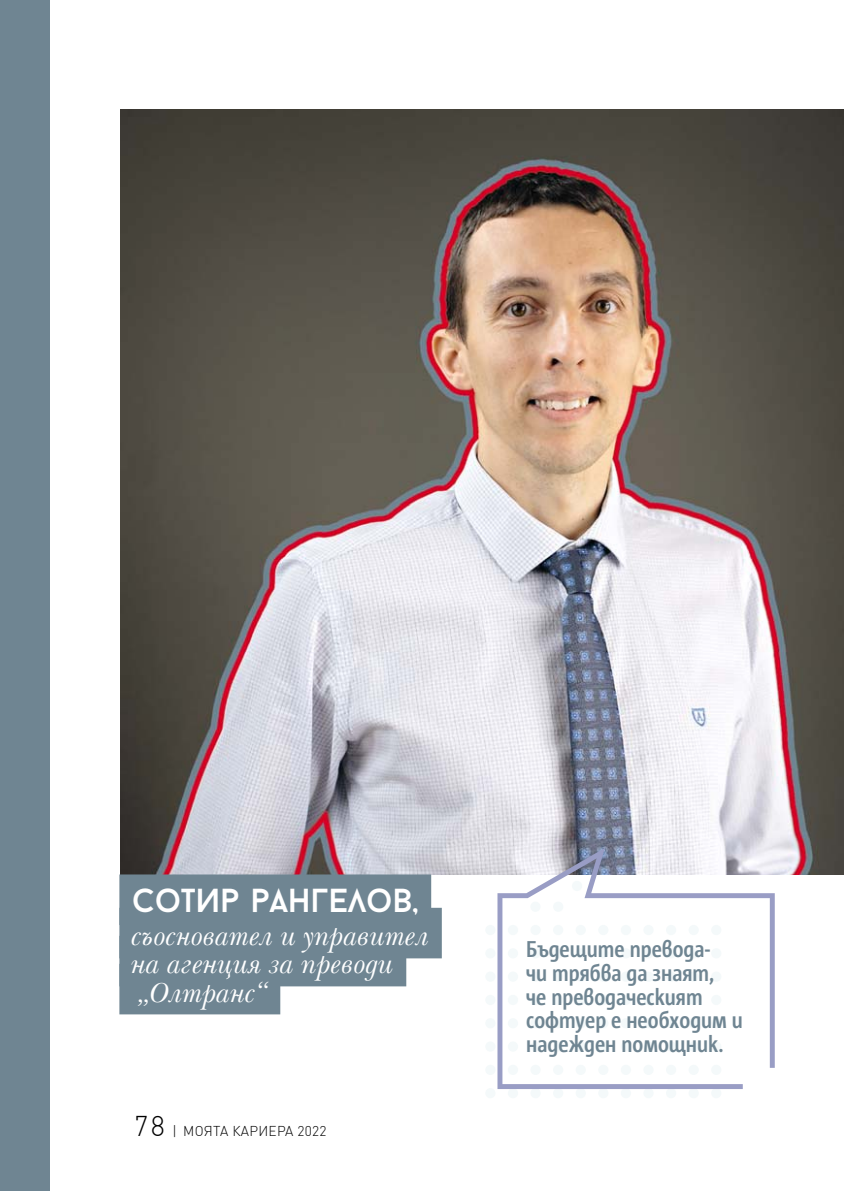
<style>
.page{position:relative;width:844px;height:1191px;background:#fff}
.page>*{position:absolute;margin:0;border:0;box-sizing:border-box;transform-origin:0 0}
.t1{font:33.25px "Baron Neue";letter-spacing:-.005em;color:#fff}
.t2{font:italic 28px/28px "SP Basquerville";color:#fff}
.t3{font:700 22.75px/23.6px "Corpid Cd OTB";color:#6f8592}
.t4{font:300 14px "DIN Cyr";letter-spacing:.02em;color:#000}
.s1{font-size:28px}
</style>
<div class="page">
<div style="left:0;top:0;width:50px;height:1191px;background:#6f8592"></div>
<img style="left:120px;top:109px;width:723px;height:765px">
<div style="left:119px;top:874px;width:312px;height:51px;background:#6f8592"></div>
<div style="left:119px;top:907px;width:322px;height:51px;background:#6f8592"></div>
<div style="left:119px;top:935px;width:287px;height:51px;background:#6f8592"></div>
<div style="left:119px;top:963px;width:161px;height:51px;background:#6f8592"></div>
<div style="left:711px;top:1088px;width:10px;height:10px;background:#f4f9fa;border-radius:50%"></div>
<div style="left:688px;top:1088px;width:10px;height:10px;background:#f4f9fa;border-radius:50%"></div>
<div style="left:665px;top:1088px;width:11px;height:10px;background:#f4f9fa;border-radius:50%"></div>
<div style="left:643px;top:1088px;width:10px;height:10px;background:#f4f9fa;border-radius:50%"></div>
<div style="left:620px;top:1088px;width:11px;height:10px;background:#f4f9fa;border-radius:50%"></div>
<div style="left:598px;top:1088px;width:10px;height:10px;background:#f4f9fa;border-radius:50%"></div>
<div style="left:575px;top:1088px;width:10px;height:10px;background:#f4f9fa;border-radius:50%"></div>
<div style="left:553px;top:1088px;width:10px;height:10px;background:#f4f9fa;border-radius:50%"></div>
<div style="left:530px;top:1088px;width:10px;height:10px;background:#f4f9fa;border-radius:50%"></div>
<div style="left:507px;top:1088px;width:11px;height:10px;background:#f4f9fa;border-radius:50%"></div>
<div style="left:485px;top:1088px;width:10px;height:10px;background:#f4f9fa;border-radius:50%"></div>
<div style="left:485px;top:1064px;width:10px;height:11px;background:#f4f9fa;border-radius:50%"></div>
<div style="left:485px;top:1041px;width:10px;height:10px;background:#f4f9fa;border-radius:50%"></div>
<div style="left:485px;top:1018px;width:10px;height:10px;background:#f4f9fa;border-radius:50%"></div>
<div style="left:485px;top:994px;width:10px;height:11px;background:#f4f9fa;border-radius:50%"></div>
<div style="left:485px;top:971px;width:10px;height:10px;background:#f4f9fa;border-radius:50%"></div>
<div style="left:485px;top:948px;width:10px;height:10px;background:#f4f9fa;border-radius:50%"></div>
<div style="left:485px;top:925px;width:10px;height:10px;background:#f4f9fa;border-radius:50%"></div>
<svg style="left:497px;top:848px;width:277px;height:241px"></svg>
<h1 class="t1" style="left:132px;top:881px;width:288px">сотир рангелов,</h1>
<p class="t2" style="left:132px;top:924px;width:299px">съосновател и управител на агенция за преводи „Олтранс“</p>
<p class="t3" style="left:526px;top:939px;width:218px">Бъдещите превода-<br>чи трябва да знаят,<br>че преводаческият софтуер е необходим и надежден помощник.</p>
<p class="t4" style="left:134px;top:1121px;width:194px"><span class="s1">78</span> | МОЯТА КАРИЕРА 2022</p>
</div>
